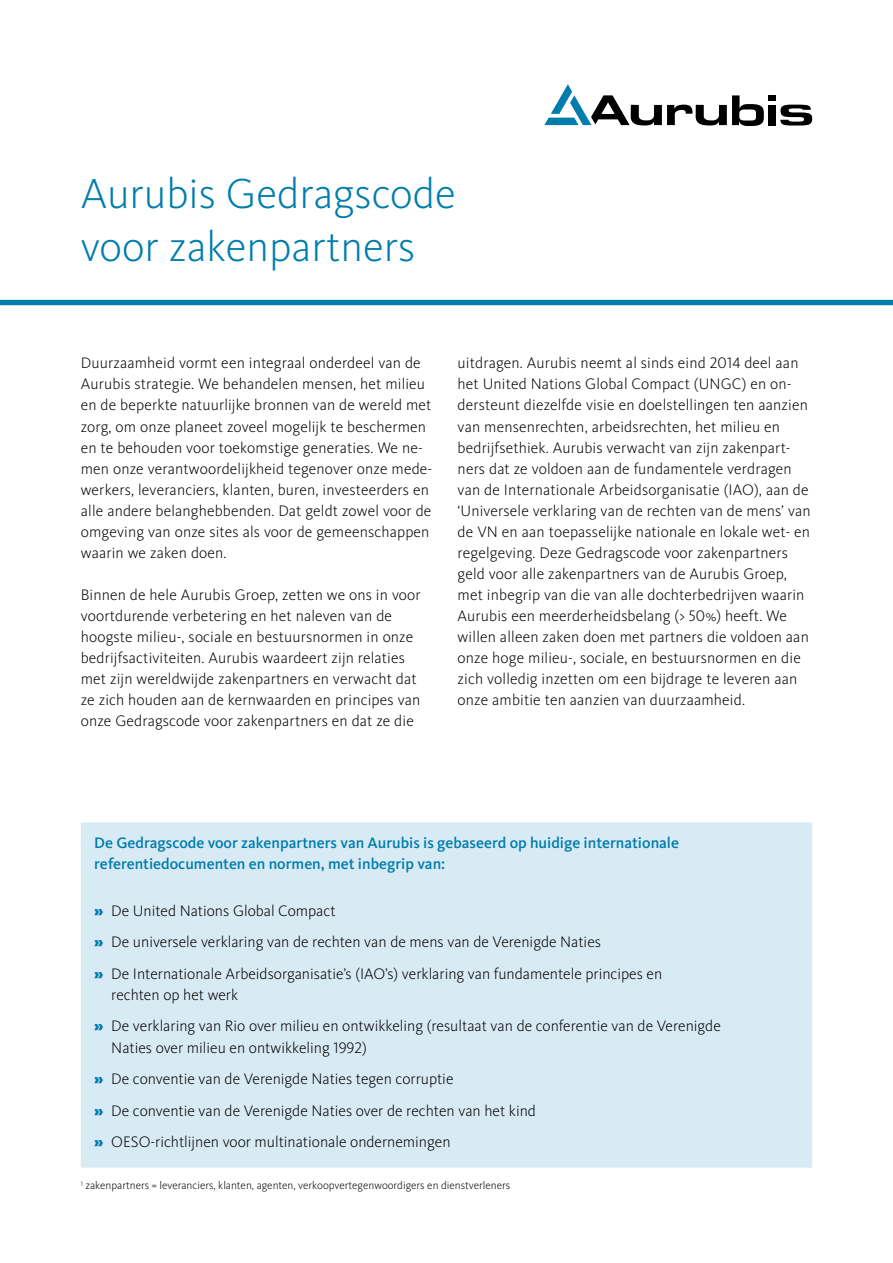
<style>
.page{position:relative;width:893px;height:1263px;background:#fff}
.page>*{position:absolute;margin:0;border:0;box-sizing:border-box;transform-origin:0 0}
.t1{font:300 43.5px/52.7px "Kievit Pro";color:#007dac}
.t2{font:300 15.75px/21px "Kievit Pro";letter-spacing:.01em;color:#000}
.t3{font:500 15.75px/21px "Kievit Pro";color:#007dac}
.t4{font:300 11.25px "Kievit Pro";color:#000}
.s1{font-weight:900;color:#007dac}
</style>
<div class="page">
<div style="left:768px;top:105px;width:8px;height:20px;background:#000"></div>
<div style="left:768px;top:95px;width:8px;height:6px;background:#000"></div>
<svg style="left:780px;top:105px;width:32px;height:20px"></svg>
<svg style="left:544px;top:84px;width:220px;height:42px"></svg>
<div style="left:0;top:300px;width:893px;height:5px;background:#007dac"></div>
<div style="left:88px;top:829px;width:717px;height:332px;background:#d8eaf4"></div>
<div style="left:81px;top:822px;width:731px;height:346px;border:14px solid #d8eaf4"></div>
<h1 class="t1" style="left:81px;top:167px;width:376px">Aurubis Gedragscode voor zakenpartners</h1>
<p class="t2" style="left:81px;top:353px;width:353px">Duurzaamheid vormt een integraal onderdeel van de Aurubis strategie. We behandelen mensen, het milieu en de beperkte natuurlijke bronnen van de wereld met zorg, om onze planeet zoveel mogelijk te beschermen en te behouden voor toekomstige generaties. We ne&shy;men onze verantwoordelijkheid tegenover onze mede&shy;werkers, leveranciers, klanten, buren, investeerders en alle andere belanghebbenden. Dat geldt zowel voor de omgeving van onze sites als voor de gemeenschappen waarin we zaken doen.</p>
<p class="t2" style="left:81px;top:584px;width:341px">Binnen de hele Aurubis Groep, zetten we ons in voor voortdurende verbetering en het naleven van de hoogste milieu-, sociale en bestuursnormen in onze bedrijfsactiviteiten. Aurubis waardeert zijn relaties met zijn wereldwijde zakenpartners en verwacht dat ze zich houden aan de kernwaarden en principes van onze Gedragscode voor zakenpartners en dat ze die</p>
<p class="t2" style="left:458px;top:353px;width:354px">uitdragen. Aurubis neemt al sinds eind 2014 deel aan het United Nations Global Compact (UNGC) en on&shy;dersteunt diezelfde visie en doelstellingen ten aanzien van mensenrechten, arbeidsrechten, het milieu en bedrijfsethiek. Aurubis verwacht van zijn zakenpart&shy;ners dat ze voldoen aan de fundamentele verdragen van de Internationale Arbeidsorganisatie (IAO), aan de ‘Universele verklaring van de rechten van de mens’ van de VN en aan toepasselijke nationale en lokale wet- en regelgeving. Deze Gedragscode voor zakenpartners geld voor alle zakenpartners van de Aurubis Groep, met inbegrip van die van alle dochterbedrijven waarin Aurubis een meerderheidsbelang (&gt; 50%) heeft. We willen alleen zaken doen met partners die voldoen aan onze hoge milieu-, sociale, en bestuursnormen en die zich volledig inzetten om een bijdrage te leveren aan onze ambitie ten aanzien van duurzaamheid.</p>
<p class="t3" style="left:94px;top:832px;width:586px">De Gedragscode voor zakenpartners van Aurubis is gebaseerd op huidige internationale referentiedocumenten en normen, met inbegrip van:</p>
<p class="t2" style="left:94px;top:894px;width:569px;line-height:31.7px"><span class="s1">»</span> De United Nations Global Compact<br><span class="s1">»</span> De universele verklaring van de rechten van de mens van de Verenigde Naties<br><span class="s1">»</span> De Internationale Arbeidsorganisatie’s (IAO’s) verklaring van fundamentele principes en</p>
<p class="t2" style="left:94px;top:979px;width:628px;line-height:31.7px;text-indent:17px">rechten op het werk<br><span class="s1">»</span> De verklaring van Rio over milieu en ontwikkeling (resultaat van de conferentie van de Verenigde</p>
<p class="t2" style="left:94px;top:1031px;width:443px;line-height:31.7px;text-indent:17px">Naties over milieu en ontwikkeling 1992)<br><span class="s1">»</span> De conventie van de Verenigde Naties tegen corruptie<br><span class="s1">»</span> De conventie van de Verenigde Naties over de rechten van het kind <span class="s1">»</span> OESO-richtlijnen voor multinationale ondernemingen</p>
<p class="t4" style="left:81px;top:1179px;width:431px"><sup>1</sup> zakenpartners = leveranciers, klanten, agenten, verkoopvertegenwoordigers en dienstverleners</p>
</div>
